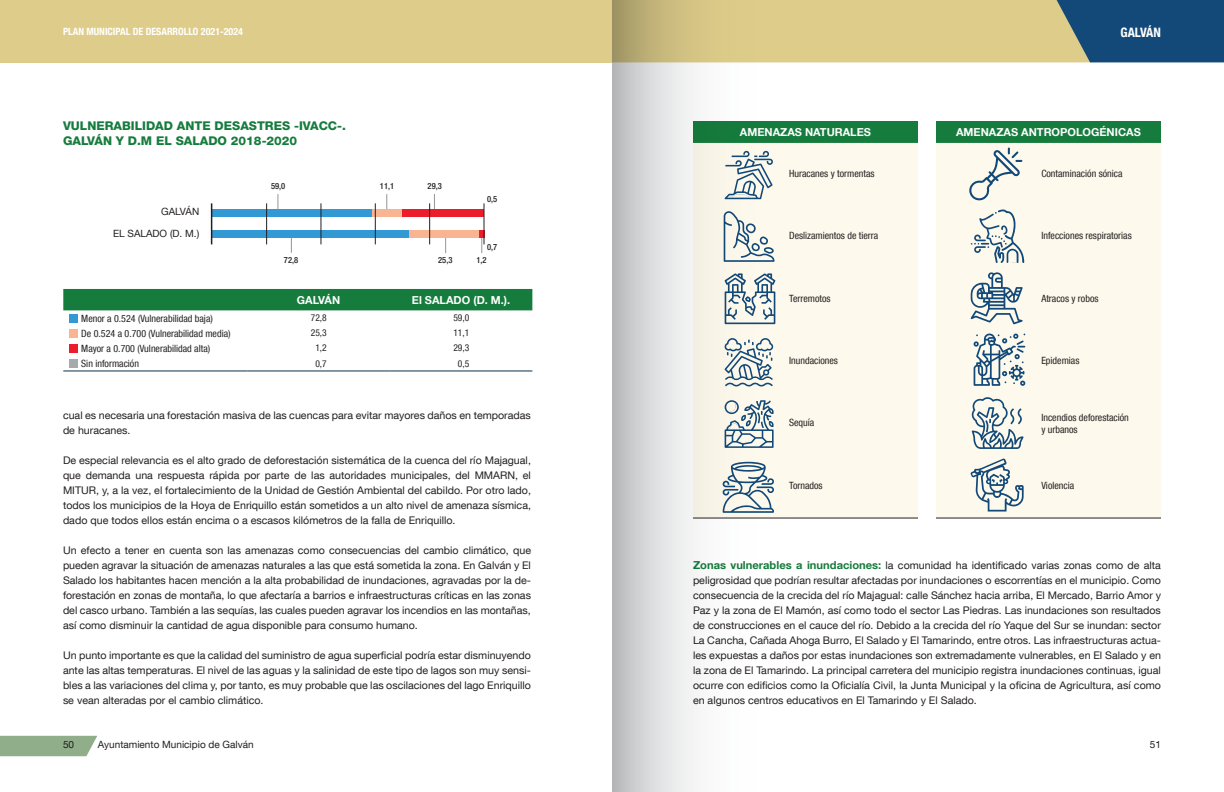
<style>
.page{position:relative;width:1224px;height:792px;background:#fff}
.page>*{position:absolute;margin:0;border:0;box-sizing:border-box;transform-origin:0 0}
.t1{font:700 condensed 13px "Helvetica Neue LT Com";color:#fff}
.t2{font:800 12px/15px "Helvetica Neue LT Com";color:#167c3d}
.t3{font:700 11px "Helvetica Neue LT Com";color:#fff}
.t4{font:10.5px/15px "Helvetica Neue LT Com";color:#231f20;text-align:justify}
.t5{font:condensed 10px/12px "Helvetica Neue LT Com";color:#231f20}
.t6{font:10px "Helvetica Neue LT Com";color:#231f20}
.t7{font:700 condensed 10px "Helvetica Neue LT Com";color:#fff}
.t8{font:condensed 9.5px "Helvetica Neue LT Com";color:#231f20}
.t9{font:500 condensed 8.5px "Helvetica Neue LT Com";color:#231f20}
.s1{font-weight:700;font-size:11px;color:#167c3d}
</style>
<div class="page">
<svg style="left:291px;top:238px;width:1px;height:15px"></svg>
<svg style="left:482px;top:238px;width:1px;height:15px"></svg>
<svg style="left:445px;top:238px;width:1px;height:15px"></svg>
<svg style="left:278px;top:194px;width:1px;height:16px"></svg>
<svg style="left:387px;top:194px;width:1px;height:16px"></svg>
<svg style="left:434px;top:194px;width:1px;height:16px"></svg>
<div style="left:212px;top:230px;width:198px;height:8px;background:#3399d4"></div>
<div style="left:212px;top:210px;width:161px;height:7px;background:#3399d4"></div>
<div style="left:373px;top:210px;width:29px;height:7px;background:#f9b491"></div>
<div style="left:402px;top:210px;width:82px;height:7px;background:#eb1d2c"></div>
<div style="left:410px;top:230px;width:69px;height:8px;background:#f9b491"></div>
<div style="left:479px;top:230px;width:5px;height:8px;background:#eb1d2c"></div>
<hr style="left:211px;top:203px;width:1px;height:41px;background:#231f20">
<hr style="left:266px;top:203px;width:1px;height:41px;background:#231f20">
<hr style="left:375px;top:203px;width:1px;height:41px;background:#231f20">
<hr style="left:321px;top:203px;width:1px;height:41px;background:#231f20">
<hr style="left:429px;top:203px;width:1px;height:41px;background:#231f20">
<hr style="left:484px;top:203px;width:1px;height:41px;background:#231f20">
<div style="left:63px;top:289px;width:469px;height:21px;background:#167c3d"></div>
<hr style="left:63px;top:371px;width:184px;height:1px;background:#0a304b">
<hr style="left:247px;top:371px;width:143px;height:1px;background:#0a304b">
<hr style="left:390px;top:371px;width:142px;height:1px;background:#0a304b">
<div style="left:693px;top:122px;width:225px;height:21px;background:#167c3d"></div>
<div style="left:793px;top:143px;width:125px;height:375px;background:#fdf9ec"></div>
<hr style="left:693px;top:518px;width:225px;height:1px;background:#231f20">
<div style="left:936px;top:122px;width:225px;height:21px;background:#167c3d"></div>
<div style="left:936px;top:143px;width:225px;height:375px;background:#fdf9ec"></div>
<hr style="left:936px;top:518px;width:225px;height:1px;background:#231f20">
<div style="left:69px;top:315px;width:8px;height:8px;background:#3399d4"></div>
<div style="left:69px;top:330px;width:8px;height:8px;background:#f9b491"></div>
<div style="left:69px;top:345px;width:8px;height:8px;background:#eb1d2c"></div>
<div style="left:69px;top:359px;width:8px;height:9px;background:#a8a9ad"></div>
<svg style="left:971px;top:397px;width:53px;height:52px"></svg>
<svg style="left:974px;top:333px;width:51px;height:53px"></svg>
<svg style="left:971px;top:210px;width:54px;height:54px"></svg>
<svg style="left:969px;top:148px;width:53px;height:54px"></svg>
<svg style="left:971px;top:272px;width:52px;height:52px"></svg>
<svg style="left:970px;top:458px;width:54px;height:54px"></svg>
<div style="left:0;top:736px;width:97px;height:20px;background:#8fae89"></div>
<svg style="left:793px;top:0;width:431px;height:62px"></svg>
<div style="left:0;top:0;width:612px;height:62px;background:#decd8a"></div>
<svg style="left:612px;top:0;width:181px;height:792px"></svg>
<p class="t7" style="left:63px;top:26px;width:182px">PLAN MUNICIPAL DE DESARROLLO 2021-2024</p>
<p class="t2" style="left:63px;top:118px;width:285px">VULNERABILIDAD ANTE DESASTRES -IVACC-.<br>GALVÁN Y D.M EL SALADO 2018-2020</p>
<p class="t6" style="left:161px;top:205px;width:40px">GALVÁN</p>
<p class="t6" style="left:113px;top:227px;width:88px">EL SALADO (D. M.)</p>
<p class="t9" style="left:271px;top:181px;width:16px">59,0</p>
<p class="t9" style="left:380px;top:181px;width:16px">11,1</p>
<p class="t9" style="left:428px;top:181px;width:16px">29,3</p>
<p class="t9" style="left:487px;top:194px;width:12px">0,5</p>
<p class="t9" style="left:487px;top:241px;width:12px">0,7</p>
<p class="t9" style="left:284px;top:255px;width:16px">72,8</p>
<p class="t9" style="left:438px;top:255px;width:16px">25,3</p>
<p class="t9" style="left:476px;top:255px;width:12px">1,2</p>
<p class="t3" style="left:297px;top:293px;width:45px">GALVÁN</p>
<p class="t3" style="left:412px;top:293px;width:100px">El SALADO (D. M.).</p>
<p class="t5" style="left:81px;top:312px;width:133px">Menor a 0.524 (Vulnerabilidad baja)</p>
<p class="t8" style="left:311px;top:312px;width:17px">72,8</p>
<p class="t8" style="left:453px;top:312px;width:17px">59,0</p>
<p class="t5" style="left:81px;top:327px;width:151px">De 0.524 a 0.700 (Vulnerabilidad media)</p>
<p class="t8" style="left:311px;top:327px;width:17px">25,3</p>
<p class="t8" style="left:453px;top:327px;width:17px">11,1</p>
<p class="t5" style="left:81px;top:342px;width:130px">Mayor a 0.700 (Vulnerabilidad alta)</p>
<p class="t8" style="left:315px;top:343px;width:13px">1,2</p>
<p class="t8" style="left:453px;top:343px;width:17px">29,3</p>
<p class="t5" style="left:81px;top:357px;width:59px">Sin información</p>
<p class="t8" style="left:315px;top:358px;width:13px">0,7</p>
<p class="t8" style="left:458px;top:358px;width:13px">0,5</p>
<p class="t4" style="left:63px;top:408px;width:469px">cual es necesaria una forestación masiva de las cuencas para evitar mayores daños en temporadas de huracanes.</p>
<p class="t4" style="left:63px;top:453px;width:470px">De especial relevancia es el alto grado de deforestación sistemática de la cuenca del río Majagual, que demanda una respuesta rápida por parte de las autoridades municipales, del MMARN, el MITUR, y, a la vez, el fortalecimiento de la Unidad de Gestión Ambiental del cabildo. Por otro lado, todos los municipios de la Hoya de Enriquillo están sometidos a un alto nivel de amenaza sísmica, dado que todos ellos están encima o a escasos kilómetros de la falla de Enriquillo.</p>
<p class="t4" style="left:63px;top:543px;width:470px">Un efecto a tener en cuenta son las amenazas como consecuencias del cambio climático, que pueden agravar la situación de amenazas naturales a las que está sometida la zona. En Galván y El Salado los habitantes hacen mención a la alta probabilidad de inundaciones, agravadas por la de&shy;forestación en zonas de montaña, lo que afectaría a barrios e infraestructuras críticas en las zonas del casco urbano. También a las sequías, las cuales pueden agravar los incendios en las montañas, así como disminuir la cantidad de agua disponible para consumo humano.</p>
<p class="t4" style="left:63px;top:648px;width:470px">Un punto importante es que la calidad del suministro de agua superficial podría estar disminuyendo ante las altas temperaturas. El nivel de las aguas y la salinidad de este tipo de lagos son muy sensi&shy;bles a las variaciones del clima y, por tanto, es muy probable que las oscilaciones del lago Enriquillo se vean alteradas por el cambio climático.</p>
<p class="t1" style="left:1121px;top:25px;width:42px">GALVÁN</p>
<p class="t3" style="left:740px;top:125px;width:133px">AMENAZAS NATURALES</p>
<p class="t3" style="left:956px;top:125px;width:186px">AMENAZAS ANTROPOLOGÉNICAS</p>
<p class="t5" style="left:789px;top:167px;width:87px">Huracanes y tormentas</p>
<p class="t5" style="left:1041px;top:167px;width:83px">Contaminación sónica</p>
<p class="t5" style="left:789px;top:230px;width:91px">Deslizamientos de tierra</p>
<p class="t5" style="left:1041px;top:230px;width:92px">Infecciones respiratorias</p>
<p class="t5" style="left:789px;top:292px;width:43px">Terremotos</p>
<p class="t5" style="left:1041px;top:292px;width:59px">Atracos y robos</p>
<p class="t5" style="left:789px;top:354px;width:50px">Inundaciones</p>
<p class="t5" style="left:1041px;top:354px;width:40px">Epidemias</p>
<p class="t5" style="left:789px;top:417px;width:27px">Sequía</p>
<p class="t5" style="left:1041px;top:412px;width:89px">Incendios deforestación y urbanos</p>
<p class="t5" style="left:789px;top:479px;width:35px">Tornados</p>
<p class="t5" style="left:1041px;top:479px;width:34px">Violencia</p>
<p class="t4" style="left:693px;top:558px;width:470px"><span class="s1">Zonas vulnerables a inundaciones:</span> la comunidad ha identificado varias zonas como de alta peligrosidad que podrían resultar afectadas por inundaciones o escorrentías en el municipio. Como consecuencia de la crecida del río Majagual: calle Sánchez hacia arriba, El Mercado, Barrio Amor y Paz y la zona de El Mamón, así como todo el sector Las Piedras. Las inundaciones son resultados de construcciones en el cauce del río. Debido a la crecida del río Yaque del Sur se inundan: sector La Cancha, Cañada Ahoga Burro, El Salado y El Tamarindo, entre otros. Las infraestructuras actua&shy;les expuestas a daños por estas inundaciones son extremadamente vulnerables, en El Salado y en la zona de El Tamarindo. La principal carretera del municipio registra inundaciones continuas, igual ocurre con edificios como la Oficialía Civil, la Junta Municipal y la oficina de Agricultura, así como en algunos centros educativos en El Tamarindo y El Salado.</p>
<p class="t6" style="left:98px;top:738px;width:157px">Ayuntamiento Municipio de Galván</p>
<p class="t6" style="left:63px;top:738px;width:13px">50</p>
<p class="t6" style="left:1150px;top:738px;width:13px">51</p>
</div>
